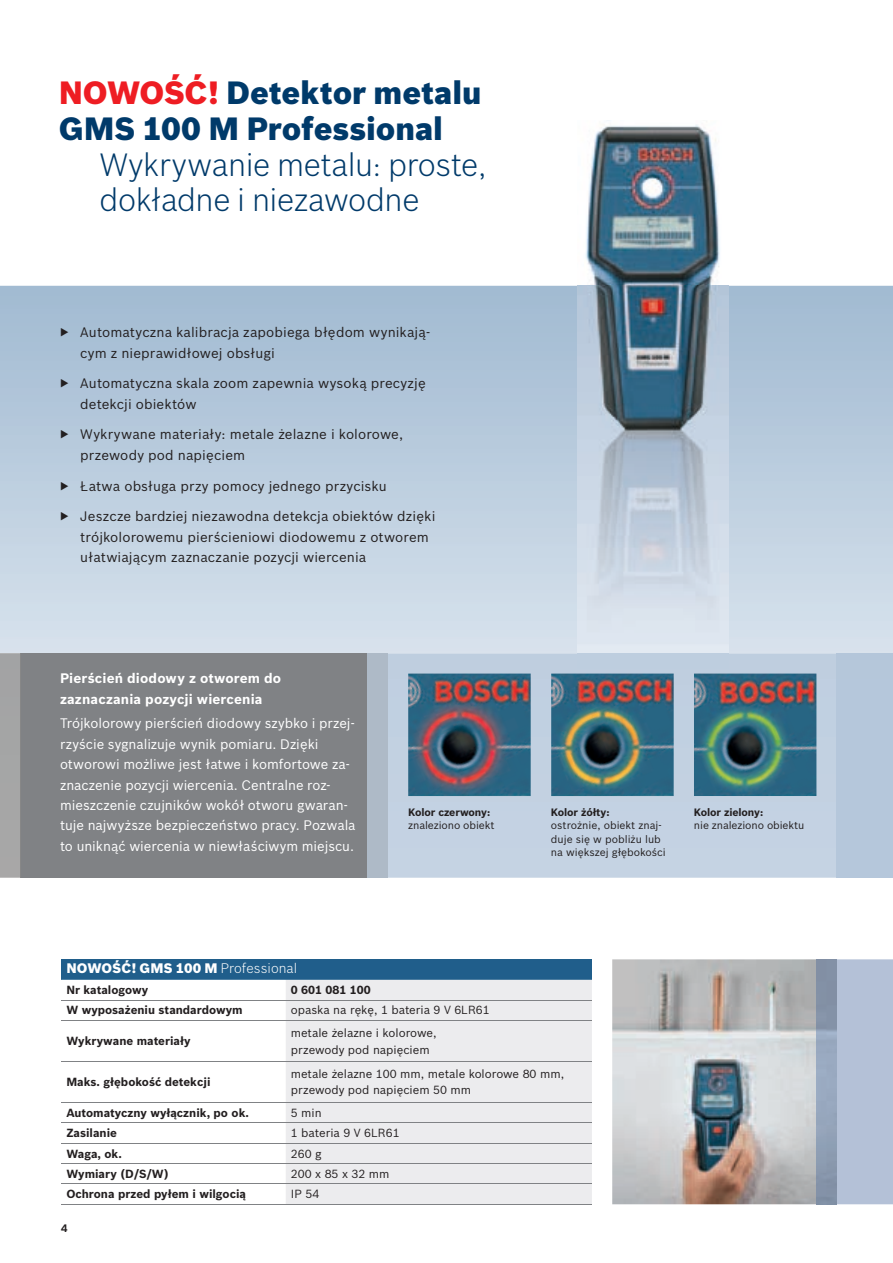
<style>
.page{position:relative;width:893px;height:1263px;background:#fff}
.page>*{position:absolute;margin:0;border:0;box-sizing:border-box;transform-origin:0 0}
.t1{font:300 31.5px/35.7px "Bosch Sans";letter-spacing:-.01em;color:#003a6a}
.t2{font:900 31.5px/35.7px "Bosch Sans";color:#003a6a}
.t3{font:13.5px/20.4px "Bosch Sans";letter-spacing:.01em;color:#231f20}
.t4{font:13.5px/20.4px "Bosch Sans";letter-spacing:-.005em;color:#fff}
.t5{font:700 13.5px/20.4px "Bosch Sans";letter-spacing:.01em;color:#fff}
.t6{font:900 13.5px "Bosch Sans";letter-spacing:.015em;color:#fff}
.t7{font:11.55px/16.4px "Bosch Sans";color:#231f20}
.t8{font:700 11.55px "Bosch Sans";color:#231f20}
.t9{font:10.5px/13.5px "Bosch Sans";color:#231f20}
.t10{font:700 10.5px "Bosch Sans";letter-spacing:-.01em;color:#231f20}
.s1{color:#ee1d23}
.s2{font-weight:300}
</style>
<div class="page">
<svg style="left:0;top:286px;width:893px;height:367px;background:#bbcdde"></svg>
<img style="left:577px;top:120px;width:151px;height:533px">
<img style="left:612px;top:959px;width:204px;height:245px">
<div style="left:20px;top:653px;width:368px;height:225px;background:#808285"></div>
<div style="left:0;top:653px;width:20px;height:225px;background:#a5a6a6"></div>
<div style="left:837px;top:959px;width:56px;height:245px;background:#b4c1d7"></div>
<div style="left:388px;top:653px;width:449px;height:225px;background:#c4d2e3"></div>
<div style="left:367px;top:653px;width:21px;height:225px;background:#aebac7"></div>
<div style="left:837px;top:653px;width:56px;height:225px;background:#b5c7db"></div>
<img style="left:551px;top:673px;width:123px;height:123px">
<img style="left:694px;top:673px;width:122px;height:123px">
<img style="left:408px;top:673px;width:123px;height:123px">
<div style="left:61px;top:959px;width:531px;height:21px;background:#205e8b"></div>
<div style="left:286px;top:980px;width:306px;height:224px;background:#ececee"></div>
<hr style="left:61px;top:1000px;width:225px;height:1px;background:#808285">
<hr style="left:286px;top:1000px;width:306px;height:1px;background:#808285">
<hr style="left:61px;top:1020px;width:225px;height:1px;background:#808285">
<hr style="left:286px;top:1020px;width:306px;height:1px;background:#808285">
<hr style="left:61px;top:1061px;width:225px;height:1px;background:#808285">
<hr style="left:286px;top:1061px;width:306px;height:1px;background:#808285">
<hr style="left:61px;top:1102px;width:225px;height:1px;background:#808285">
<hr style="left:286px;top:1102px;width:306px;height:1px;background:#808285">
<hr style="left:61px;top:1122px;width:225px;height:1px;background:#808285">
<hr style="left:286px;top:1122px;width:306px;height:1px;background:#808285">
<hr style="left:61px;top:1143px;width:225px;height:1px;background:#808285">
<hr style="left:286px;top:1143px;width:306px;height:1px;background:#808285">
<hr style="left:61px;top:1163px;width:225px;height:1px;background:#808285">
<hr style="left:286px;top:1163px;width:306px;height:1px;background:#808285">
<hr style="left:61px;top:1183px;width:225px;height:1px;background:#808285">
<hr style="left:286px;top:1183px;width:306px;height:1px;background:#808285">
<hr style="left:61px;top:1204px;width:225px;height:1px;background:#808285">
<hr style="left:286px;top:1204px;width:306px;height:1px;background:#808285">
<h1 class="t2" style="left:59px;top:73px;width:424px"><span class="s1">NOWOŚĆ!</span> Detektor metalu<br>GMS 100 M Professional</h1>
<h1 class="t1" style="left:100px;top:144px;width:389px">Wykrywanie metalu: proste, dokładne i niezawodne</h1>
<p class="t3" style="left:80px;top:321px;width:351px;text-indent:-20px">▶ Automatyczna kalibracja zapobiega błędom wynikają&shy;cym z nieprawidłowej obsługi</p>
<p class="t3" style="left:80px;top:372px;width:347px;text-indent:-20px">▶ Automatyczna skala zoom zapewnia wysoką precyzję detekcji obiektów</p>
<p class="t3" style="left:80px;top:423px;width:324px;text-indent:-20px">▶ Wykrywane materiały: metale żelazne i kolorowe, przewody pod napięciem</p>
<p class="t3" style="left:60px;top:474px;width:328px">▶ Łatwa obsługa przy pomocy jednego przycisku</p>
<p class="t3" style="left:80px;top:505px;width:357px;text-indent:-20px">▶ Jeszcze bardziej niezawodna detekcja obiektów dzięki trójkolorowemu pierścieniowi diodowemu z otworem ułatwiającym zaznaczanie pozycji wiercenia</p>
<p class="t5" style="left:60px;top:667px;width:223px">Pierścień diodowy z otworem do zaznaczania pozycji wiercenia</p>
<p class="t4" style="left:60px;top:712px;width:297px">Trójkolorowy pierścień diodowy szybko i przej&shy;rzyście sygnalizuje wynik pomiaru. Dzięki otworowi możliwe jest łatwe i komfortowe za&shy;znaczenie pozycji wiercenia. Centralne roz&shy;mieszczenie czujników wokół otworu gwaran&shy;tuje najwyższe bezpieczeństwo pracy. Pozwala to uniknąć wiercenia w niewłaściwym miejscu.</p>
<p class="t10" style="left:408px;top:804px;width:84px">Kolor czerwony:</p>
<p class="t9" style="left:408px;top:818px;width:88px">znaleziono obiekt</p>
<p class="t10" style="left:551px;top:804px;width:60px">Kolor żółty:</p>
<p class="t9" style="left:551px;top:818px;width:116px">ostrożnie, obiekt znaj&shy;duje się w pobliżu lub na większej głębokości</p>
<p class="t10" style="left:694px;top:804px;width:71px">Kolor zielony:</p>
<p class="t9" style="left:694px;top:818px;width:112px">nie znaleziono obiektu</p>
<p class="t6" style="left:66px;top:958px;width:232px">NOWOŚĆ! GMS 100 M <span class="s2">Professional</span></p>
<p class="t8" style="left:66px;top:981px;width:83px">Nr katalogowy</p>
<p class="t8" style="left:291px;top:981px;width:81px">0 601 081 100</p>
<p class="t8" style="left:66px;top:1001px;width:178px">W wyposażeniu standardowym</p>
<p class="t7" style="left:291px;top:1001px;width:200px">opaska na rękę, 1 bateria 9 V 6LR61</p>
<p class="t8" style="left:66px;top:1032px;width:126px">Wykrywane materiały</p>
<p class="t7" style="left:291px;top:1024px;width:147px">metale żelazne i kolorowe, przewody pod napięciem</p>
<p class="t8" style="left:66px;top:1073px;width:146px">Maks. głębokość detekcji</p>
<p class="t7" style="left:291px;top:1065px;width:275px">metale żelazne 100 mm, metale kolorowe 80 mm, przewody pod napięciem 50 mm</p>
<p class="t8" style="left:66px;top:1104px;width:184px">Automatyczny wyłącznik, po ok.</p>
<p class="t7" style="left:291px;top:1104px;width:32px">5 min</p>
<p class="t8" style="left:66px;top:1124px;width:52px">Zasilanie</p>
<p class="t7" style="left:291px;top:1124px;width:110px">1 bateria 9 V 6LR61</p>
<p class="t8" style="left:66px;top:1145px;width:57px">Waga, ok.</p>
<p class="t7" style="left:291px;top:1144px;width:32px">260 g</p>
<p class="t8" style="left:66px;top:1165px;width:104px">Wymiary (D/S/W)</p>
<p class="t7" style="left:291px;top:1165px;width:100px">200 x 85 x 32 mm</p>
<p class="t8" style="left:66px;top:1185px;width:181px">Ochrona przed pyłem i wilgocią</p>
<p class="t7" style="left:291px;top:1185px;width:30px">IP 54</p>
<p class="t10" style="left:61px;top:1220px;width:8px">4</p>
</div>
